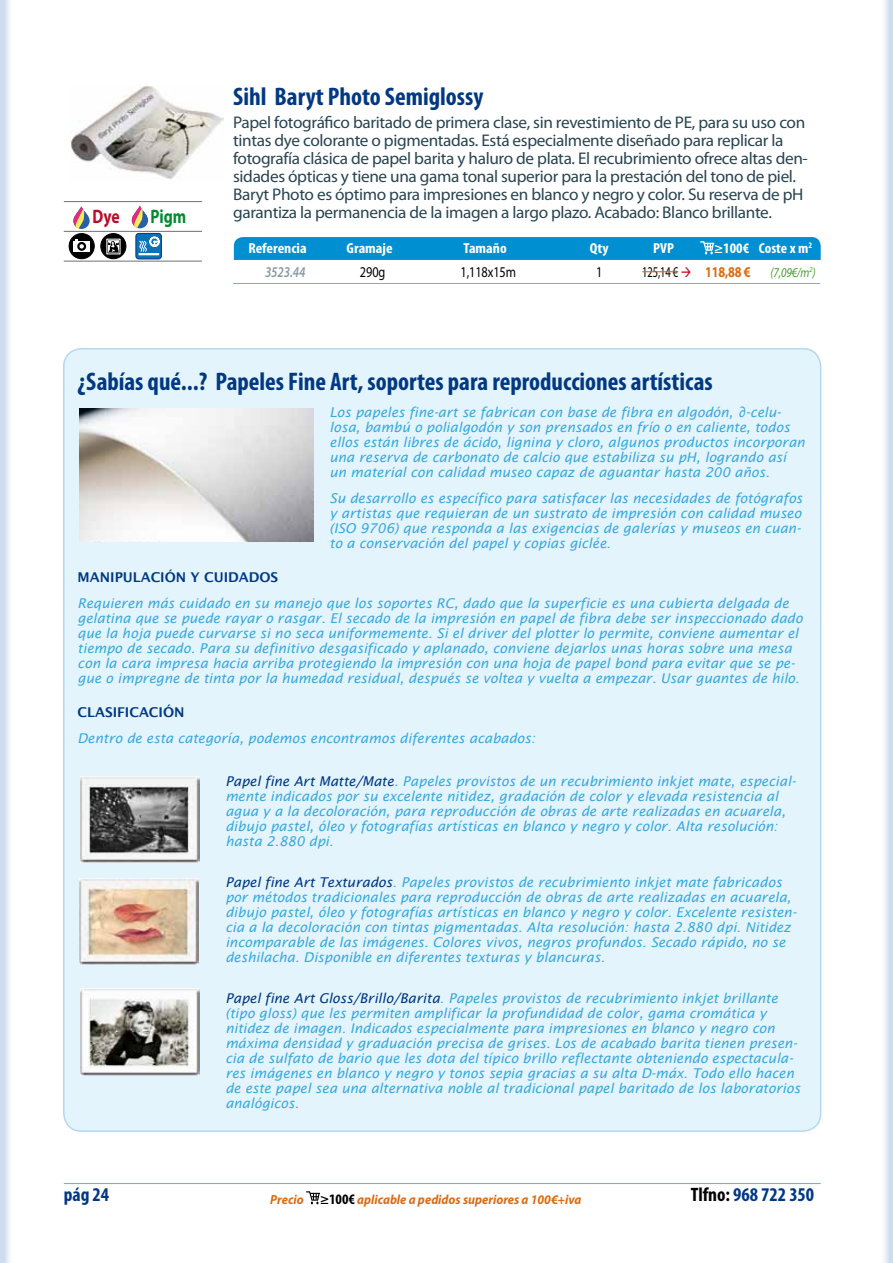
<style>
.page{position:relative;width:893px;height:1263px;background:#fff}
.page>*{position:absolute;margin:0;border:0;box-sizing:border-box;transform-origin:0 0}
.t1{font:700 condensed 25.5px "Myriad Pro";color:#003882}
.t2{font:700 condensed 19.5px "Myriad Pro";color:#003882}
.t3{font:700 19.5px "Myriad Pro";color:#008a2e;scale:.8 1}
.t4{font:700 19.5px "Myriad Pro";color:#bd0a26;scale:.8 1}
.t5{font:16.95px/18px "Myriad Pro";letter-spacing:-.02em;color:#284451}
.t6{font:15px "Myriad Pro";letter-spacing:-.01em;color:#000;scale:.7 1}
.t7{font:15px "Myriad Pro";letter-spacing:-.01em;color:#000;scale:.82 1}
.t8{font:italic 600 15px "Myriad Pro";letter-spacing:-.01em;color:#899aa5;scale:.82 1}
.t9{font:700 condensed 14.55px "Myriad Pro";color:#fff;scale:1.08 1}
.t10{font:700 condensed 14.55px "Myriad Pro";color:#fff;scale:1.05 1}
.t11{font:italic 13.5px/15px "Lucida Sans";color:#39a9dc}
.t12{font:600 13.5px "Lucida Sans";color:#003882}
.t13{font:italic 13.5px "Myriad Pro";color:#44a12b;scale:.82 1}
.t14{font:italic 700 13.2px "Myriad Pro";color:#db6c11;scale:.94 1}
.s1{color:#cd071e}
.s2{font-weight:700;color:#db6c11}
.s3{color:#003882}
.s4{font-style:normal;font-stretch:condensed;font-size:14.55px;color:#000}
.s5{color:#000}
</style>
<div class="page">
<hr style="left:64px;top:1183px;width:757px;height:1px;background:#80acd0">
<svg style="left:0;top:0;width:10px;height:1263px;background:#d9e4f0"></svg>
<svg style="left:884px;top:0;width:9px;height:1263px;background:#dae5f1"></svg>
<svg style="left:306px;top:1191px;width:14px;height:13px"></svg>
<hr style="left:64px;top:231px;width:138px;height:1px;background:#707172">
<hr style="left:64px;top:261px;width:138px;height:1px;background:#707172">
<hr style="left:64px;top:201px;width:138px;height:1px;background:#707172">
<div style="left:69px;top:234px;width:25px;height:25px;background:#000;border-radius:50%"></div>
<div style="left:69px;top:233px;width:25px;height:26px;border:1px solid #000;border-radius:50%"></div>
<div style="left:73px;top:241px;width:17px;height:10px;background:#fff"></div>
<div style="left:77px;top:242px;width:9px;height:9px;border:2px solid #000;border-radius:50%"></div>
<svg style="left:101px;top:234px;width:25px;height:25px"></svg>
<div style="left:101px;top:233px;width:25px;height:26px;border:1px solid #000;border-radius:50%"></div>
<svg style="left:108px;top:241px;width:10px;height:11px"></svg>
<div style="left:106px;top:239px;width:14px;height:15px;border:1px solid #fff"></div>
<div style="left:136px;top:233px;width:25px;height:26px;background:#0b72b5;border-radius:3px"></div>
<div style="left:136px;top:233px;width:26px;height:26px;border:1px solid #0c3183;border-radius:3px"></div>
<svg style="left:139px;top:236px;width:21px;height:20px"></svg>
<hr style="left:233px;top:283px;width:587px;height:1px;background:#80acd0">
<svg style="left:234px;top:237px;width:587px;height:23px;background:#0390d0"></svg>
<hr style="left:642px;top:271px;width:36px;height:1px;background:#db6c11">
<img style="left:70px;top:86px;width:153px;height:93px">
<svg style="left:73px;top:206px;width:17px;height:23px"></svg>
<svg style="left:132px;top:206px;width:16px;height:22px"></svg>
<div style="left:64px;top:349px;width:757px;height:782px;background:#e4f4fc;border-radius:18px"></div>
<img style="left:79px;top:409px;width:235px;height:132px">
<img style="left:80px;top:878px;width:118px;height:86px">
<img style="left:81px;top:989px;width:118px;height:86px">
<img style="left:81px;top:776px;width:118px;height:86px">
<h2 class="t4" style="left:92px;top:204px;width:35px">Dye</h2>
<h2 class="t3" style="left:150px;top:203px;width:46px">Pigm</h2>
<h1 class="t1" style="left:233px;top:81px;width:252px">Sihl Baryt Photo Semiglossy</h1>
<p class="t5" style="left:233px;top:113px;width:576px">Papel fotográfico baritado de primera clase, sin revestimiento de PE, para su uso con tintas dye colorante o pigmentadas. Está especialmente diseñado para replicar la fotografía clásica de papel barita y haluro de plata. El recubrimiento ofrece altas den&shy;sidades ópticas y tiene una gama tonal superior para la prestación del tono de piel.<br>Baryt Photo es óptimo para impresiones en blanco y negro y color. Su reserva de pH garantiza la permanencia de la imagen a largo plazo. Acabado: Blanco brillante.</p>
<p class="t9" style="left:248px;top:239px;width:55px">Referencia</p>
<p class="t9" style="left:347px;top:239px;width:44px">Gramaje</p>
<p class="t9" style="left:463px;top:239px;width:42px">Tamaño</p>
<p class="t9" style="left:590px;top:239px;width:19px">Qty</p>
<p class="t10" style="left:653px;top:239px;width:21px">PVP</p>
<p class="t10" style="left:714px;top:239px;width:95px">≥100€ Coste x m<sup>2</sup></p>
<p class="t8" style="left:265px;top:262px;width:51px">3523.44</p>
<p class="t7" style="left:360px;top:262px;width:33px">290g</p>
<p class="t7" style="left:461px;top:262px;width:69px">1,118x15m</p>
<p class="t7" style="left:596px;top:262px;width:9px">1</p>
<p class="t6" style="left:642px;top:262px;width:156px">125,14 € <span class="s1">→</span> <span class="s2">118,88 €</span></p>
<p class="t13" style="left:770px;top:264px;width:57px">(7,09€/m<sup>2</sup>)</p>
<h1 class="t1" style="left:78px;top:365px;width:637px">¿Sabías qué...? Papeles Fine Art, soportes para reproducciones artísticas</h1>
<p class="t11" style="left:330px;top:405px;width:477px">Los papeles fine-art se fabrican con base de fibra en algodón, ∂-celu&shy;losa, bambú o polialgodón y son prensados en frío o en caliente, todos ellos están libres de ácido, lignina y cloro, algunos productos incorporan una reserva de carbonato de calcio que estabiliza su pH, logrando así un material con calidad museo capaz de aguantar hasta 200 años.</p>
<p class="t11" style="left:330px;top:491px;width:474px">Su desarrollo es específico para satisfacer las necesidades de fotógrafos y artistas que requieran de un sustrato de impresión con calidad museo (ISO 9706) que responda a las exigencias de galerías y museos en cuan&shy;to a conservación del papel y copias giclée.</p>
<p class="t12" style="left:78px;top:570px;width:202px">MANIPULACIÓN Y CUIDADOS</p>
<p class="t11" style="left:78px;top:595px;width:727px">Requieren más cuidado en su manejo que los soportes RC, dado que la superficie es una cubierta delgada de gelatina que se puede rayar o rasgar. El secado de la impresión en papel de fibra debe ser inspeccionado dado que la hoja puede curvarse si no seca uniformemente. Si el driver del plotter lo permite, conviene aumentar el tiempo de secado. Para su definitivo desgasificado y aplanado, conviene dejarlos unas horas sobre una mesa con la cara impresa hacia arriba protegiendo la impresión con una hoja de papel bond para evitar que se pe&shy;gue o impregne de tinta por la humedad residual, después se voltea y vuelta a empezar. Usar guantes de hilo.</p>
<p class="t12" style="left:78px;top:704px;width:108px">CLASIFICACIÓN</p>
<p class="t11" style="left:78px;top:730px;width:459px">Dentro de esta categoría, podemos encontramos diferentes acabados:</p>
<p class="t11" style="left:225px;top:774px;width:572px"><span class="s3">Papel fine Art Matte/Mate</span>. Papeles provistos de un recubrimiento inkjet mate, especial&shy;mente indicados por su excelente nitidez, gradación de color y elevada resistencia al agua y a la decoloración, para reproducción de obras de arte realizadas en acuarela, dibujo pastel, óleo y fotografías artísticas en blanco y negro y color. Alta resolución: hasta 2.880 dpi.</p>
<p class="t11" style="left:225px;top:875px;width:573px"><span class="s3">Papel fine Art Texturados</span>. Papeles provistos de recubrimiento inkjet mate fabricados por métodos tradicionales para reproducción de obras de arte realizadas en acuarela, dibujo pastel, óleo y fotografías artísticas en blanco y negro y color. Excelente resisten&shy;cia a la decoloración con tintas pigmentadas. Alta resolución: hasta 2.880 dpi. Nitidez incomparable de las imágenes. Colores vivos, negros profundos. Secado rápido, no se deshilacha. Disponible en diferentes texturas y blancuras.</p>
<p class="t11" style="left:225px;top:990px;width:576px"><span class="s3">Papel fine Art Gloss/Brillo/Barita</span>. Papeles provistos de recubrimiento inkjet brillante (tipo gloss) que les permiten amplificar la profundidad de color, gama cromática y nitidez de imagen. Indicados especialmente para impresiones en blanco y negro con máxima densidad y graduación precisa de grises. Los de acabado barita tienen presen&shy;cia de sulfato de bario que les dota del típico brillo reflectante obteniendo espectacula&shy;res imágenes en blanco y negro y tonos sepia gracias a su alta D-máx. Todo ello hacen de este papel sea una alternativa noble al tradicional papel baritado de los laboratorios analógicos.</p>
<h2 class="t2" style="left:64px;top:1182px;width:47px">pág 24</h2>
<p class="t14" style="left:270px;top:1191px;width:333px">Precio <span class="s4">≥100€</span> aplicable a pedidos superiores a 100€+iva</p>
<h2 class="t2" style="left:691px;top:1182px;width:125px"><span class="s5">Tlfno:</span> 968 722 350</h2>
</div>
